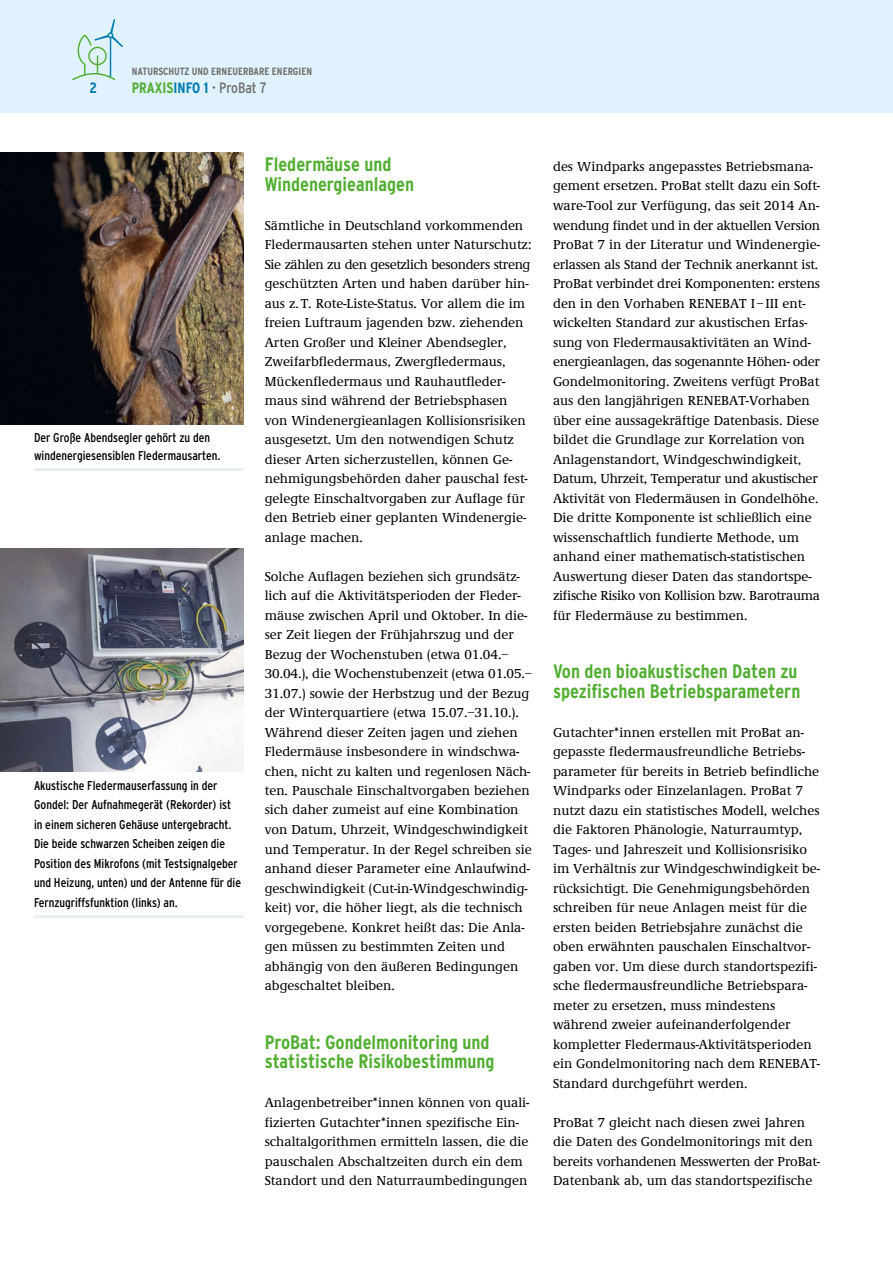
<style>
.page{position:relative;width:893px;height:1263px;background:#fff}
.page>*{position:absolute;margin:0;border:0;box-sizing:border-box;transform-origin:0 0}
.t1{font:700 19.5px/19.5px "Interstate Condensed";color:#52ae32}
.t2{font:15px "Interstate Condensed";color:#706f6f}
.t3{font:700 15px "Interstate Condensed";color:#007cb0}
.t4{font:500 13.5px/19.5px "Demos EF";color:#000}
.t5{font:12.75px/19.5px "Interstate Condensed";color:#000}
.t6{font:700 10.5px "Interstate Condensed";color:#706f6f}
.s1{font-weight:700;color:#52ae32}
.s2{font-weight:700;color:#007cb0}
.s3{font-weight:700}
</style>
<div class="page">
<div style="left:0;top:0;width:893px;height:112px;background:#dff2fd"></div>
<svg style="left:72px;top:19px;width:51px;height:61px"></svg>
<img style="left:0;top:548px;width:243px;height:224px">
<img style="left:0;top:152px;width:244px;height:272px">
<hr style="left:34px;top:468px;width:210px;height:3px;background:#e7efed">
<hr style="left:34px;top:915px;width:210px;height:3px;background:#e7efed">
<p class="t3" style="left:90px;top:80px;width:9px">2</p>
<p class="t6" style="left:132px;top:65px;width:182px">NATURSCHUTZ UND ERNEUERBARE ENERGIEN</p>
<p class="t2" style="left:132px;top:79px;width:136px"><span class="s1">PRAXIS</span><span class="s2">INFO 1</span> <span class="s3">·</span> ProBat 7</p>
<p class="t5" style="left:34px;top:429px;width:188px;line-height:17.2px">Der Große Abendsegler gehört zu den windenergiesensiblen Fledermausarten.</p>
<p class="t5" style="left:34px;top:775px;width:209px">Akustische Fledermauserfassung in der Gondel: Der Aufnahmegerät (Rekorder) ist in einem sicheren Gehäuse untergebracht.<br>Die beide schwarzen Scheiben zeigen die Position des Mikrofons (mit Testsignalgeber und Heizung, unten) und der Antenne für die Fernzugriffsfunktion (links) an.</p>
<h2 class="t1" style="left:265px;top:154px;width:151px">Fledermäuse und<br>Windenergieanlagen</h2>
<p class="t4" style="left:265px;top:216px;width:269px">Sämtliche in Deutschland vorkommenden Fledermausarten stehen unter Naturschutz:<br>Sie zählen zu den gesetzlich besonders streng geschützten Arten und haben darüber hin&shy;aus z.T. Rote-Liste-Status. Vor allem die im freien Luftraum jagenden bzw. ziehenden Arten Großer und Kleiner Abendsegler, Zweifarbfledermaus, Zwergfledermaus, Mückenfledermaus und Rauhaut-f-leder&shy;maus sind während der Betriebsphasen von Windenergieanlagen Kollisionsrisiken ausgesetzt. Um den notwendigen Schutz dieser Arten sicherzustellen, können Ge&shy;nehmigungsbehörden daher pauschal fest&shy;gelegte Einschaltvorgaben zur Auflage für den Betrieb einer geplanten Windenergie&shy;anlage machen.</p>
<p class="t4" style="left:265px;top:567px;width:269px">Solche Auflagen beziehen sich grundsätz&shy;lich auf die Aktivitätsperioden der Fleder&shy;mäuse zwischen April und Oktober. In die&shy;ser Zeit liegen der Frühjahrszug und der Bezug der Wochenstuben (etwa 01.04.– 30.04.), die Wochenstubenzeit (etwa 01.05.– 31.07.) sowie der Herbstzug und der Bezug der Winterquartiere (etwa 15.07.–31.10.).<br>Während dieser Zeiten jagen und ziehen Fledermäuse insbesondere in windschwa&shy;chen, nicht zu kalten und regenlosen Näch&shy;ten. Pauschale Einschaltvorgaben beziehen sich daher zumeist auf eine Kombination von Datum, Uhrzeit, Windgeschwindigkeit und Temperatur. In der Regel schreiben sie anhand dieser Parameter eine Anlaufwind&shy;geschwindigkeit (Cut-in--Windgeschwindig&shy;keit) vor, die höher liegt, als die technisch vorgegebene. Konkret heißt das: Die Anla&shy;gen müssen zu bestimmten Zeiten und abhängig von den äußeren Bedingungen abgeschaltet bleiben.</p>
<h2 class="t1" style="left:265px;top:1032px;width:231px">ProBat: Gondelmonitoring und statistische Risikobestimmung</h2>
<p class="t4" style="left:265px;top:1093px;width:266px">Anlagenbetreiber*innen können von quali&shy;fizierten Gutachter*innen spezifische Ein&shy;schaltalgorithmen ermitteln lassen, die die pauschalen Abschaltzeiten durch ein dem Standort und den Naturraumbedingungen</p>
<p class="t4" style="left:553px;top:157px;width:269px">des Windparks angepasstes Betriebsmana&shy;gement ersetzen. ProBat stellt dazu ein Soft&shy;ware-Tool zur Verfügung, das seit 2014 An&shy;wendung findet und in der aktuellen Version ProBat 7 in der Literatur und Windenergie&shy;erlassen als Stand der Technik anerkannt ist.<br>ProBat verbindet drei Komponenten: erstens den in den Vorhaben RENEBAT I–III ent&shy;wickelten Standard zur akustischen Erfas&shy;sung von Fledermausaktivitäten an Wind&shy;energieanlagen, das sogenannte Höhen- oder Gondelmonitoring. Zweitens verfügt ProBat aus den langjährigen RENEBAT-Vorhaben über eine aussagekräftige Datenbasis. Diese bildet die Grundlage zur Korrelation von Anlagenstandort, Windgeschwindigkeit, Datum, Uhrzeit, Temperatur und akustischer Aktivität von Fledermäusen in Gondelhöhe.<br>Die dritte Komponente ist schließlich eine wissenschaftlich fundierte Methode, um anhand einer mathematisch-statistischen Auswertung dieser Daten das standortspe&shy;zifische Risiko von Kollision bzw. Barotrauma für Fledermäuse zu bestimmen.</p>
<h2 class="t1" style="left:553px;top:661px;width:249px">Von den bioakustischen Daten zu spezifischen Betriebsparametern</h2>
<p class="t4" style="left:553px;top:723px;width:269px">Gutachter*innen erstellen mit ProBat an&shy;gepasste fledermausfreundliche Betriebs&shy;parameter für bereits in Betrieb befindliche Windparks oder Einzelanlagen. ProBat 7 nutzt dazu ein statistisches Modell, welches die Faktoren Phänologie, Naturraumtyp, Tages- und Jahreszeit und Kollisionsrisiko im Verhältnis zur Windgeschwindigkeit be&shy;rücksichtigt. Die Genehmigungsbehörden schreiben für neue Anlagen meist für die ersten beiden Betriebsjahre zunächst die oben erwähnten pauschalen Einschaltvor&shy;gaben vor. Um diese durch standortspezifi&shy;sche fledermausfreundliche Betriebspara&shy;meter zu ersetzen, muss mindestens während zweier aufeinanderfolgender kompletter Fledermaus-Aktivitätsperioden ein Gondelmonitoring nach dem RENEBAT-- Standard durchgeführt werden.</p>
<p class="t4" style="left:553px;top:1113px;width:267px">ProBat 7 gleicht nach diesen zwei Jahren die Daten des Gondelmonitorings mit den bereits vorhandenen Messwerten der ProBat-- Datenbank ab, um das standortspezifische</p>
</div>
